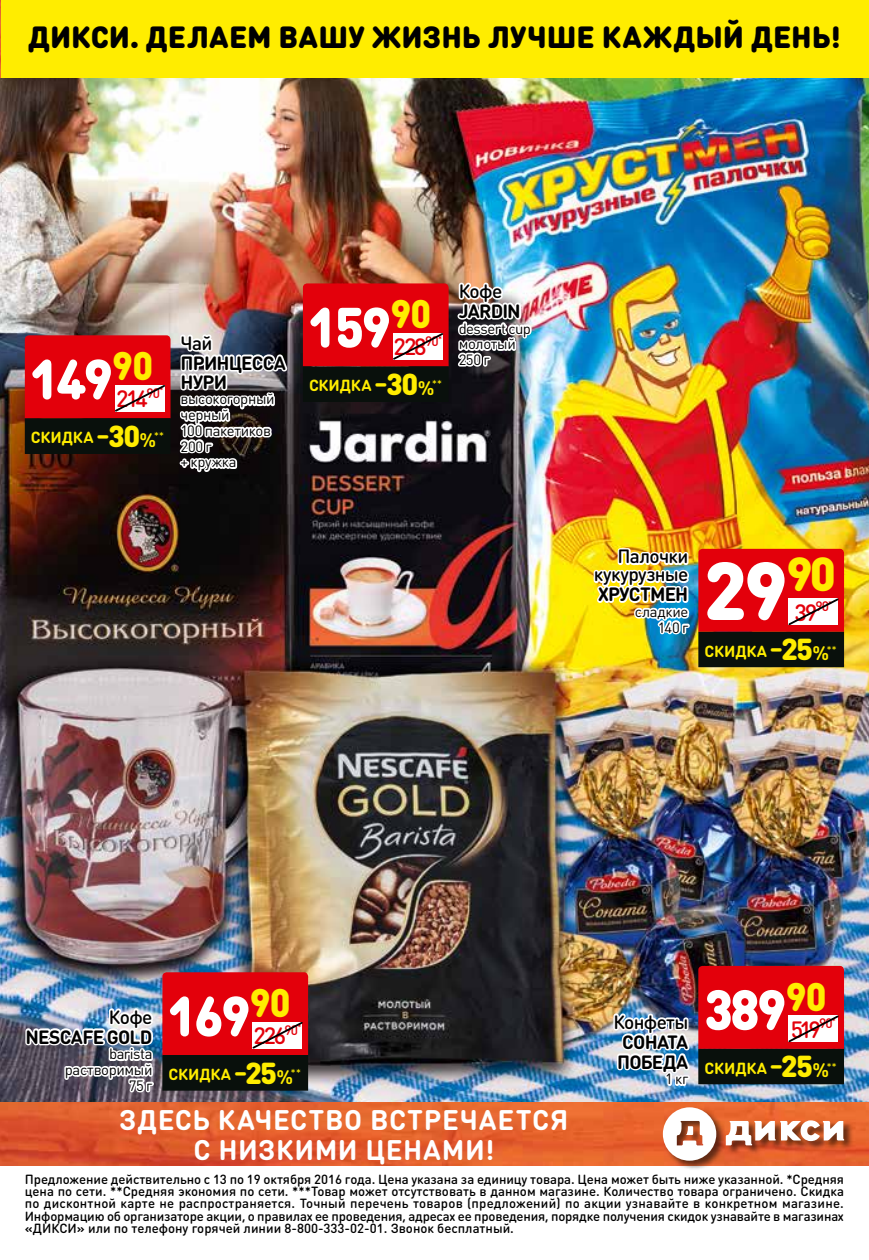
<style>
.page{position:relative;width:869px;height:1260px;background:#fff}
.page>*{position:absolute;margin:0;border:0;box-sizing:border-box;transform-origin:0 0}
.t1{font:900 80.85px "DIN Round Pro";color:#fff}
.t2{font:900 55.65px "DIN Round Pro";letter-spacing:-.05em;color:#fff;scale:.95 1}
.t3{font:900 30.28px "DIN Round Pro";letter-spacing:.005em;color:#000}
.t4{font:700 28px/29.8px "DIN Round Pro";letter-spacing:.025em;color:#fff;text-align:center}
.t5{font:500 23.28px "DIN Round Pro";letter-spacing:-.105em;color:#e3000b}
.t6{font:700 19.07px/19.9px "DIN Round Pro";letter-spacing:-.04em;color:#000}
.t7{font:500 19.07px/18px "DIN Round Pro";letter-spacing:-.035em;color:#000;text-align:right}
.t8{font:700 15.92px "DIN Round Pro";letter-spacing:-.01em;color:#ffed00}
.t9{font:14.7px/15.8px "DIN Round Pro";letter-spacing:-.025em;color:#000;text-align:right}
.t10{font:500 13.12px/12.2px "DIN Round Pro";color:#000;text-align:justify}
.t11{font:500 8.4px "DIN Round Pro";color:#e3000b}
.s1{font-size:28.18px}
.s2{font-weight:900;font-size:29.93px}
.s3{font-size:19.43px}
</style>
<div class="page">
<img style="left:0;top:78px;width:868px;height:1024px">
<div style="left:698px;top:632px;width:145px;height:35px;background:#09100c"></div>
<svg style="left:698px;top:549px;width:145px;height:83px;background:#e31b24"></svg>
<div style="left:698px;top:1049px;width:145px;height:35px;background:#09100c"></div>
<svg style="left:698px;top:966px;width:145px;height:83px;background:#e31a24"></svg>
<div style="left:303px;top:367px;width:145px;height:34px;background:#09100c"></div>
<div style="left:303px;top:366px;width:145px;height:36px;border:1px solid #09100c"></div>
<svg style="left:303px;top:283px;width:145px;height:83px;background:#e31a24"></svg>
<div style="left:25px;top:419px;width:145px;height:34px;background:#09100c"></div>
<div style="left:25px;top:418px;width:145px;height:36px;border:1px solid #09100c"></div>
<svg style="left:25px;top:335px;width:145px;height:83px;background:#e31a24"></svg>
<img style="left:610px;top:1011px;width:82px;height:78px">
<img style="left:591px;top:545px;width:101px;height:91px">
<img style="left:22px;top:972px;width:286px;height:126px">
<img style="left:454px;top:280px;width:80px;height:91px">
<svg style="left:176px;top:331px;width:114px;height:143px"></svg>
<img style="left:0;top:1102px;width:868px;height:63px">
<div style="left:662px;top:1107px;width:191px;height:64px;background:#000;opacity:.57"></div>
<svg style="left:662px;top:1107px;width:181px;height:54px"></svg>
<div style="left:0;top:0;width:868px;height:78px;background:#ffed00"></div>
<img style="left:0;top:0;width:1px;height:78px">
<h3 class="t3" style="left:28px;top:14px;width:814px">ДИКСИ. ДЕЛАЕМ ВАШУ ЖИЗНЬ ЛУЧШЕ КАЖДЫЙ ДЕНЬ!</h3>
<h2 class="t2" style="left:30px;top:337px;width:131px">149<sup>90</sup></h2>
<p class="t8" style="left:31px;top:426px;width:135px">СКИДКА <span class="s1">–</span><span class="s2">30</span><span class="s3">%</span><sup>**</sup></p>
<h3 class="t5" style="left:116px;top:383px;width:49px">214<sup>90</sup><sup>*</sup></h3>
<h3 class="t7" style="left:180px;top:333px;width:33px">Чай</h3>
<h3 class="t6" style="left:180px;top:353px;width:107px;line-height:19.1px">ПРИНЦЕССА<br>НУРИ</h3>
<p class="t9" style="left:180px;top:391px;width:95px;text-align:left">высокогорный черный<br>100 пакетиков<br>200 г<br>+ кружка</p>
<h2 class="t2" style="left:308px;top:285px;width:131px">159<sup>90</sup></h2>
<p class="t8" style="left:309px;top:374px;width:135px">СКИДКА <span class="s1">–</span><span class="s2">30</span><span class="s3">%</span><sup>**</sup></p>
<h3 class="t5" style="left:393px;top:331px;width:50px">228<sup>90</sup><sup>*</sup></h3>
<h3 class="t7" style="left:458px;top:281px;width:45px">Кофе</h3>
<h3 class="t6" style="left:458px;top:300px;width:64px">JARDIN</h3>
<p class="t9" style="left:458px;top:320px;width:74px;text-align:left">dessert cup молотый<br>250 г</p>
<h3 class="t7" style="left:593px;top:547px;width:96px">Палочки кукурузные</h3>
<h3 class="t6" style="left:597px;top:584px;width:92px">ХРУСТМЕН</h3>
<p class="t9" style="left:634px;top:603px;width:55px">сладкие<br>140 г</p>
<h1 class="t1" style="left:703px;top:529px;width:134px">29<sup>90</sup></h1>
<p class="t8" style="left:704px;top:640px;width:134px">СКИДКА <span class="s1">–</span><span class="s2">25</span><span class="s3">%</span><sup>**</sup></p>
<h3 class="t5" style="left:794px;top:596px;width:39px">39<sup>90</sup><sup>*</sup></h3>
<h3 class="t7" style="left:109px;top:1007px;width:45px">Кофе</h3>
<h3 class="t6" style="left:25px;top:1026px;width:128px">NESCAFE GOLD</h3>
<p class="t9" style="left:65px;top:1046px;width:89px">barista растворимый<br>75 г</p>
<h2 class="t2" style="left:167px;top:974px;width:131px">169<sup>90</sup></h2>
<h3 class="t5" style="left:253px;top:1020px;width:49px">226<sup>90</sup><sup>*</sup></h3>
<p class="t8" style="left:168px;top:1063px;width:134px">СКИДКА <span class="s1">–</span><span class="s2">25</span><span class="s3">%</span><sup>**</sup></p>
<h3 class="t4" style="left:119px;top:1104px;width:450px">ЗДЕСЬ КАЧЕСТВО ВСТРЕЧАЕТСЯ<br>С НИЗКИМИ ЦЕНАМИ!</h3>
<h3 class="t7" style="left:613px;top:1012px;width:76px">Конфеты</h3>
<h3 class="t6" style="left:616px;top:1031px;width:73px">СОНАТА<br>ПОБЕДА</h3>
<p class="t9" style="left:665px;top:1071px;width:25px">1 кг</p>
<h2 class="t2" style="left:703px;top:968px;width:131px">389<sup>90</sup></h2>
<p class="t8" style="left:704px;top:1057px;width:134px">СКИДКА <span class="s1">–</span><span class="s2">25</span><span class="s3">%</span><sup>**</sup></p>
<p class="t11" style="left:831px;top:1015px;width:5px">*</p>
<h3 class="t5" style="left:790px;top:1014px;width:43px">519<sup>90</sup></h3>
<p class="t10" style="left:25px;top:1173px;width:820px">Предложение действительно с 13 по 19 октября 2016 года. Цена указана за единицу товара. Цена может быть ниже указанной. *Средняя цена по сети. **Средняя экономия по сети. ***Товар может отсутствовать в данном магазине. Количество товара ограничено. Скидка по дисконтной карте не распространяется. Точный перечень товаров (предложений) по акции узнавайте в конкретном магазине.<br>Информацию об организаторе акции, о правилах ее проведения, адресах ее проведения, порядке получения скидок узнавайте в магазинах «ДИКСИ» или по телефону горячей линии 8-800-333-02-01. Звонок бесплатный.</p>
</div>
